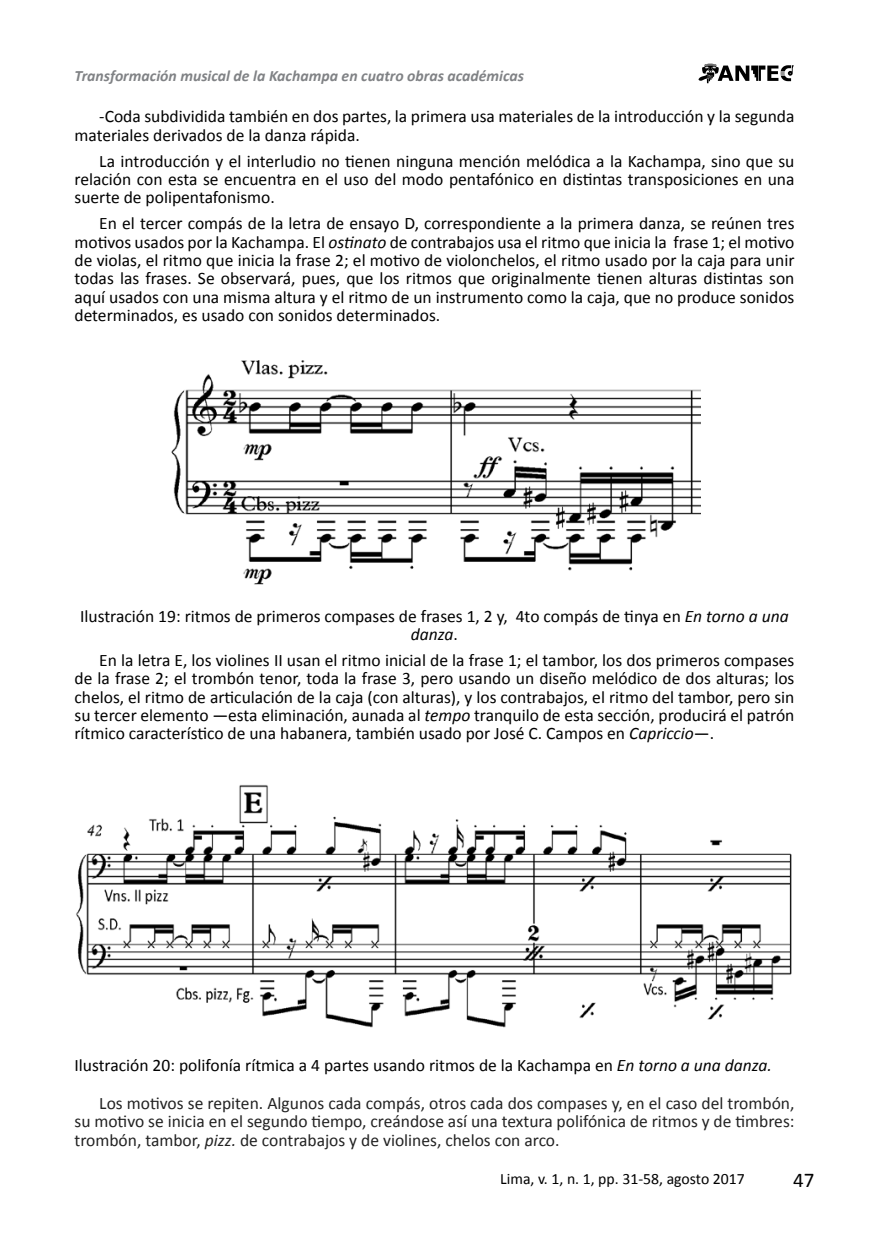
<style>
.page{position:relative;width:869px;height:1241px;background:#fff}
.page>*{position:absolute;margin:0;border:0;box-sizing:border-box;transform-origin:0 0}
.t1{font:21px "Calibri";color:#000}
.t2{font:17.5px/18.4px "Calibri";color:#000;text-align:justify}
.t3{font:17.5px/38.1px "Calibri";color:#222}
.t4{font:italic 700 15.75px "Calibri";color:#808285}
.t5{font:15.75px "Calibri";color:#000}
.s1{font-style:italic}
.s2{color:#000}
.s3{font-style:italic;color:#000}
</style>
<div class="page">
<svg style="left:698px;top:63px;width:95px;height:20px"></svg>
<img style="left:171px;top:360px;width:529px;height:225px">
<img style="left:76px;top:785px;width:716px;height:243px">
<p class="t4" style="left:74px;top:65px;width:451px">Transformación musical de la Kachampa en cuatro obras académicas</p>
<p class="t2" style="left:74px;top:107px;width:721px;text-indent:25px">-Coda subdividida también en dos partes, la primera usa materiales de la introducción y la segunda materiales derivados de la danza rápida.</p>
<p class="t2" style="left:74px;top:151px;width:721px;text-indent:25px">La introducción y el interludio no tienen ninguna mención melódica a la Kachampa, sino que su relación con esta se encuentra en el uso del modo pentafónico en distintas transposiciones en una suerte de polipentafonismo.</p>
<p class="t2" style="left:74px;top:214px;width:721px;text-indent:25px">En el tercer compás de la letra de ensayo D, correspondiente a la primera danza, se reúnen tres motivos usados por la Kachampa. El <span class="s1">ostinato</span> de contrabajos usa el ritmo que inicia la frase 1; el motivo de violas, el ritmo que inicia la frase 2; el motivo de violonchelos, el ritmo usado por la caja para unir todas las frases. Se observará, pues, que los ritmos que originalmente tienen alturas distintas son aquí usados con una misma altura y el ritmo de un instrumento como la caja, que no produce sonidos determinados, es usado con sonidos determinados.</p>
<p class="t2" style="left:80px;top:606px;width:709px;text-align:center">Ilustración 19: ritmos de primeros compases de frases 1, 2 y, 4to compás de tinya en <span class="s1">En torno a una danza</span>.</p>
<p class="t2" style="left:74px;top:650px;width:721px;text-indent:25px">En la letra E, los violines II usan el ritmo inicial de la frase 1; el tambor, los dos primeros compases de la frase 2; el trombón tenor, toda la frase 3, pero usando un diseño melódico de dos alturas; los chelos, el ritmo de articulación de la caja (con alturas), y los contrabajos, el ritmo del tambor, pero sin su tercer elemento ―esta eliminación, aunada al <span class="s1">tempo</span> tranquilo de esta sección, producirá el patrón rítmico característico de una habanera, también usado por José C. Campos en <span class="s1">Capriccio</span>―.</p>
<p class="t3" style="left:99px;top:1045px;width:696px;text-indent:-25px"><span class="s2">Ilustración 20: polifonía rítmica a 4 partes usando ritmos de la Kachampa en</span> <span class="s3">En torno a una danza.<br></span>Los motivos se repiten. Algunos cada compás, otros cada dos compases y, en el caso del trombón,</p>
<p class="t3" style="left:74px;top:1111px;width:721px;line-height:18.4px">su motivo se inicia en el segundo tiempo, creándose así una textura polifónica de ritmos y de timbres: trombón, tambor, <span class="s1">pizz.</span> de contrabajos y de violines, chelos con arco.</p>
<p class="t5" style="left:500px;top:1167px;width:246px">Lima, v. 1, n. 1, pp. 31-58, agosto 2017</p>
<p class="t1" style="left:792px;top:1165px;width:23px">47</p>
</div>
